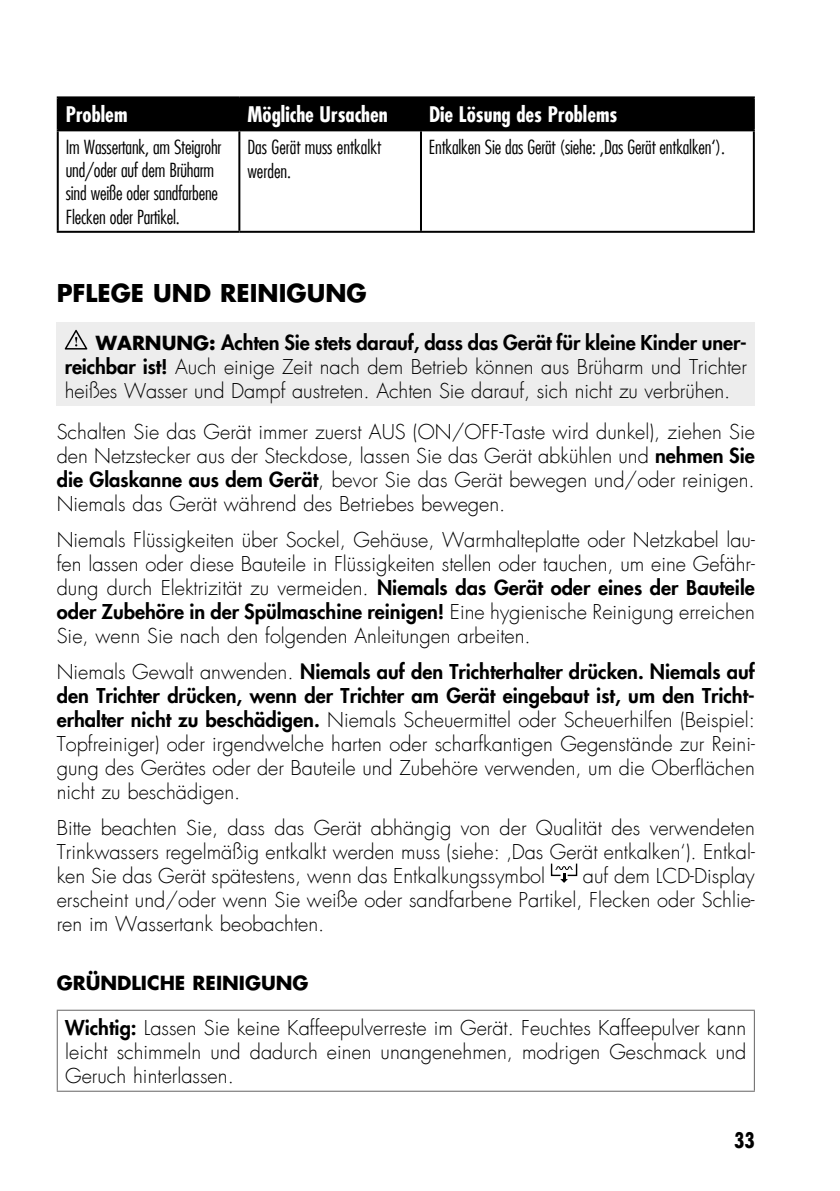
<style>
.page{position:relative;width:840px;height:1191px;background:#fff}
.page>*{position:absolute;margin:0;border:0;box-sizing:border-box;transform-origin:0 0}
.t1{font:700 24px "Futura LT";color:#000}
.t2{font:700 condensed 21px "Futura LT";color:#fff}
.t3{font:700 condensed 21px "Futura LT";color:#000}
.t4{font:300 20px/24px "Futura LT";color:#000;text-align:justify}
.t5{font:300 condensed 19px/23.4px "Futura LT";letter-spacing:-.01em;color:#000}
.t6{font:700 19px "Futura LT";color:#000}
.s1{font-weight:700;font-size:19px}
.s2{font-weight:800}
</style>
<div class="page">
<div style="left:59px;top:98px;width:693px;height:31px;background:#000"></div>
<hr style="left:57px;top:96px;width:182px;height:2px;background:#000">
<hr style="left:57px;top:98px;width:2px;height:31px;background:#000">
<hr style="left:239px;top:96px;width:182px;height:2px;background:#000">
<hr style="left:238px;top:98px;width:2px;height:31px;background:#000">
<hr style="left:421px;top:96px;width:333px;height:2px;background:#000">
<hr style="left:420px;top:98px;width:2px;height:31px;background:#000">
<hr style="left:752px;top:98px;width:2px;height:31px;background:#000">
<hr style="left:57px;top:129px;width:182px;height:2px;background:#000">
<hr style="left:57px;top:131px;width:2px;height:100px;background:#000">
<hr style="left:239px;top:129px;width:182px;height:2px;background:#000">
<hr style="left:238px;top:131px;width:2px;height:100px;background:#000">
<hr style="left:421px;top:129px;width:333px;height:2px;background:#000">
<hr style="left:420px;top:131px;width:2px;height:100px;background:#000">
<hr style="left:752px;top:131px;width:2px;height:100px;background:#000">
<hr style="left:57px;top:231px;width:182px;height:2px;background:#000">
<hr style="left:239px;top:231px;width:182px;height:2px;background:#000">
<hr style="left:421px;top:231px;width:333px;height:2px;background:#000">
<div style="left:57px;top:322px;width:697px;height:84px;background:#ededed"></div>
<svg style="left:65px;top:330px;width:22px;height:19px"></svg>
<svg style="left:550px;top:863px;width:27px;height:20px"></svg>
<hr style="left:57px;top:1009px;width:697px;height:1px;background:#646363">
<hr style="left:57px;top:1010px;width:1px;height:80px;background:#646363">
<hr style="left:753px;top:1010px;width:1px;height:80px;background:#646363">
<hr style="left:57px;top:1090px;width:697px;height:1px;background:#646363">
<p class="t2" style="left:66px;top:102px;width:63px">Problem</p>
<p class="t2" style="left:247px;top:102px;width:142px">Mögliche Ursachen</p>
<p class="t2" style="left:429px;top:102px;width:190px">Die Lösung des Problems</p>
<p class="t5" style="left:66px;top:135px;width:157px">Im Wassertank, am Steigrohr und/oder auf dem Brüharm sind weiße oder sandfarbene<br>Flecken oder Partikel.</p>
<p class="t5" style="left:247px;top:135px;width:135px;line-height:24px">Das Gerät muss entkalkt werden.</p>
<p class="t5" style="left:429px;top:135px;width:297px">Entkalken Sie das Gerät (siehe: ‚Das Gerät entkalken‘).</p>
<p class="t1" style="left:57px;top:277px;width:311px">PFLEGE UND REINIGUNG</p>
<p class="t4" style="left:65px;top:331px;width:683px;text-indent:31px"><span class="s1">WARNUNG:</span> <span class="s2">Achten Sie stets darauf, dass das Gerät für kleine Kinder uner&shy;reichbar ist!</span> Auch einige Zeit nach dem Betrieb können aus Brüharm und Trichter heißes Wasser und Dampf austreten. Achten Sie darauf, sich nicht zu verbrühen.</p>
<p class="t4" style="left:57px;top:420px;width:699px">Schalten Sie das Gerät immer zuerst AUS (ON/OFF-Taste wird dunkel), ziehen Sie den Netzstecker aus der Steckdose, lassen Sie das Gerät abkühlen und <span class="s2">nehmen Sie die Glaskanne aus dem Gerät</span>, bevor Sie das Gerät bewegen und/oder reinigen.<br>Niemals das Gerät während des Betriebes bewegen.</p>
<p class="t4" style="left:57px;top:528px;width:699px">Niemals Flüssigkeiten über Sockel, Gehäuse, Warmhalteplatte oder Netzkabel lau&shy;fen lassen oder diese Bauteile in Flüssigkeiten stellen oder tauchen, um eine Gefähr&shy;dung durch Elektrizität zu vermeiden. <span class="s2">Niemals das Gerät oder eines der Bauteile oder Zubehöre in der Spülmaschine reinigen!</span> Eine hygienische Reinigung erreichen Sie, wenn Sie nach den folgenden Anleitungen arbeiten.</p>
<p class="t4" style="left:57px;top:660px;width:699px">Niemals Gewalt anwenden. <span class="s2">Niemals auf den Trichterhalter drücken. Niemals auf den Trichter drücken, wenn der Trichter am Gerät eingebaut ist, um den Tricht&shy;erhalter nicht zu beschädigen.</span> Niemals Scheuermittel oder Scheuerhilfen (Beispiel:<br>Topfreiniger) oder irgendwelche harten oder scharfkantigen Gegenstände zur Reini&shy;gung des Gerätes oder der Bauteile und Zubehöre verwenden, um die Oberflächen nicht zu beschädigen.</p>
<p class="t4" style="left:57px;top:816px;width:699px">Bitte beachten Sie, dass das Gerät abhängig von der Qualität des verwendeten Trinkwassers regelmäßig entkalkt werden muss (siehe: ‚Das Gerät entkalken‘). Entkal&shy;ken Sie das Gerät spätestens, wenn das Entkalkungssymbol</p>
<p class="t4" style="left:57px;top:864px;width:699px;text-indent:526px">auf dem LCD-Display erscheint und/oder wenn Sie weiße oder sandfarbene Partikel, Flecken oder Schlie&shy;ren im Wassertank beobachten.</p>
<p class="t6" style="left:57px;top:970px;width:253px">GRÜNDLICHE REINIGUNG</p>
<p class="t4" style="left:65px;top:1016px;width:682px"><span class="s2">Wichtig:</span> Lassen Sie keine Kaffeepulverreste im Gerät. Feuchtes Kaffeepulver kann leicht schimmeln und dadurch einen unangenehmen, modrigen Geschmack und Geruch hinterlassen.</p>
<p class="t3" style="left:733px;top:1127px;width:22px">33</p>
</div>
